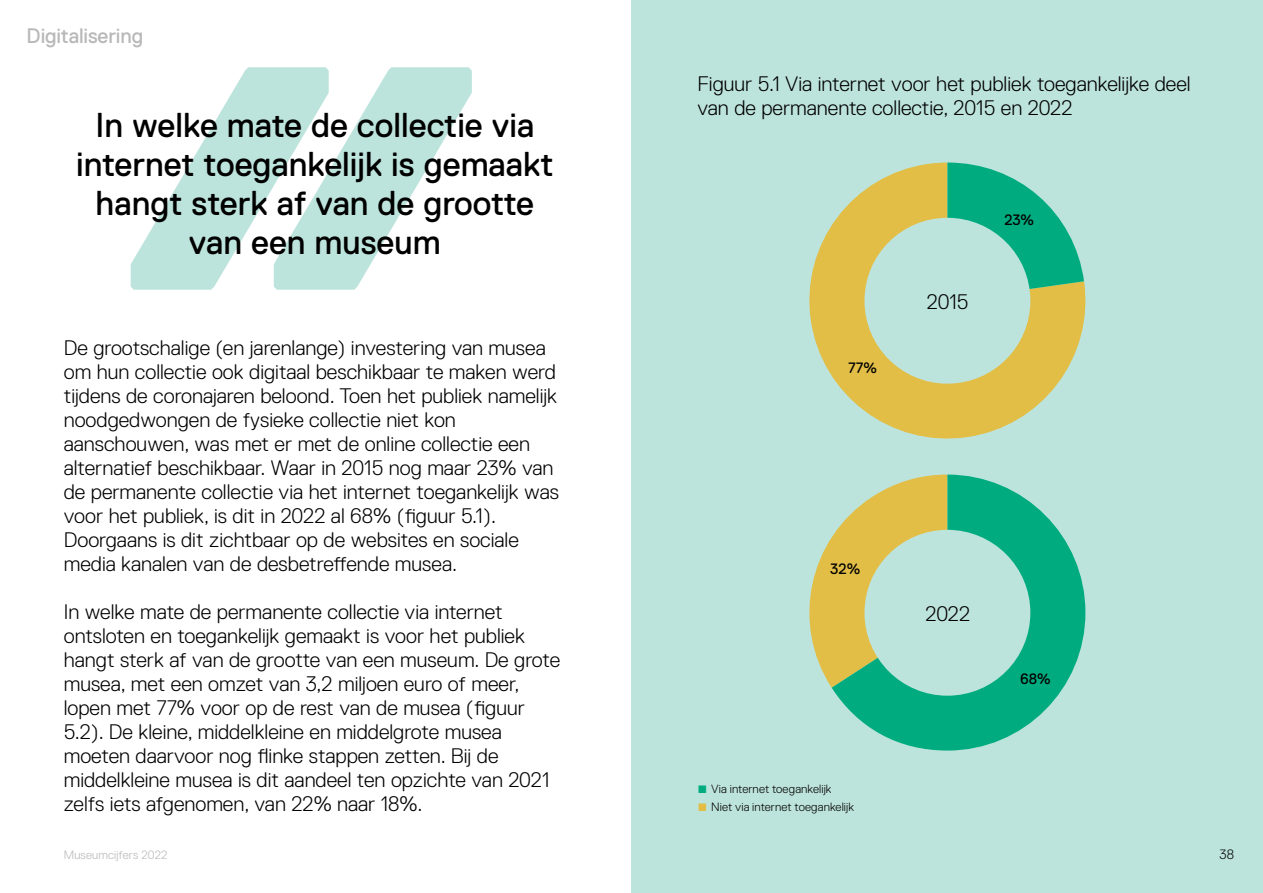
<style>
.page{position:relative;width:1263px;height:893px;background:#fff}
.page>*{position:absolute;margin:0;border:0;box-sizing:border-box;transform-origin:0 0}
.t1{font:34.5px/39px "Replica Std";color:#000;text-align:center}
.t2{font:300 21px/24px "Replica Std";color:#000}
.t3{font:21px "Replica Std";letter-spacing:-.005em;color:#b8b8b8}
.t4{font:15px "Replica Std";color:#000}
.t5{font:300 13.5px "Replica Std";color:#000}
.t6{font:300 12px "Replica Std";letter-spacing:.01em;color:#000}
.t7{font:300 12px "Replica Std";letter-spacing:.01em;color:#b8b8b8}
.s1{font-size:15px;color:#00ac7f}
.s2{font-size:15px;color:#e2be47}
</style>
<div class="page">
<div style="left:631px;top:0;width:632px;height:893px;background:#bde4dc"></div>
<svg style="left:809px;top:163px;width:277px;height:276px;fill:#e2be47"></svg>
<svg style="left:947px;top:163px;width:137px;height:138px"></svg>
<svg style="left:809px;top:537px;width:23px;height:151px"></svg>
<svg style="left:832px;top:475px;width:253px;height:276px;fill:#00ac7f"></svg>
<div style="left:864px;top:530px;width:166px;height:166px;background:#bde4dc;border-radius:50%"></div>
<div style="left:864px;top:218px;width:166px;height:166px;background:#bde4dc;border-radius:50%"></div>
<svg style="left:131px;top:67px;width:341px;height:223px"></svg>
<p class="t3" style="left:27px;top:24px;width:118px">Digitalisering</p>
<h1 class="t1" style="left:76px;top:106px;width:479px">In welke mate de collectie via internet toegankelijk is gemaakt hangt sterk af van de grootte van een museum</h1>
<p class="t2" style="left:64px;top:335px;width:497px">De grootschalige (en jarenlange) investering van musea om hun collectie ook digitaal beschikbaar te maken werd tijdens de coronajaren beloond. Toen het publiek namelijk noodgedwongen de fysieke collectie niet kon aanschouwen, was met er met de online collectie een alternatief beschikbaar. Waar in 2015 nog maar 23% van de permanente collectie via het internet toegankelijk was voor het publiek, is dit in 2022 al 68% (figuur 5.1).<br>Doorgaans is dit zichtbaar op de websites en sociale media kanalen van de desbetreffende musea.</p>
<p class="t2" style="left:64px;top:599px;width:498px">In welke mate de permanente collectie via internet ontsloten en toegankelijk gemaakt is voor het publiek hangt sterk af van de grootte van een museum. De grote musea, met een omzet van 3,2 miljoen euro of meer, lopen met 77% voor op de rest van de musea (figuur 5.2). De kleine, middelkleine en middelgrote musea moeten daarvoor nog flinke stappen zetten. Bij de middelkleine musea is dit aandeel ten opzichte van 2021 zelfs iets afgenomen, van 22% naar 18%.</p>
<p class="t2" style="left:697px;top:71px;width:495px">Figuur 5.1 Via internet voor het publiek toegankelijke deel van de permanente collectie, 2015 en 2022</p>
<p class="t4" style="left:848px;top:360px;width:30px">77%</p>
<p class="t2" style="left:927px;top:290px;width:43px">2015</p>
<p class="t4" style="left:1004px;top:212px;width:31px">23%</p>
<p class="t4" style="left:830px;top:560px;width:31px">32%</p>
<p class="t6" style="left:697px;top:782px;width:136px"><span class="s1">•</span> Via internet toegankelijk</p>
<p class="t6" style="left:697px;top:800px;width:158px"><span class="s2">•</span> Niet via internet toegankelijk</p>
<p class="t2" style="left:925px;top:602px;width:46px">2022</p>
<p class="t4" style="left:1020px;top:670px;width:32px">68%</p>
<p class="t7" style="left:64px;top:848px;width:105px">Museumcijfers 2022</p>
<p class="t5" style="left:1219px;top:846px;width:16px">38</p>
</div>
